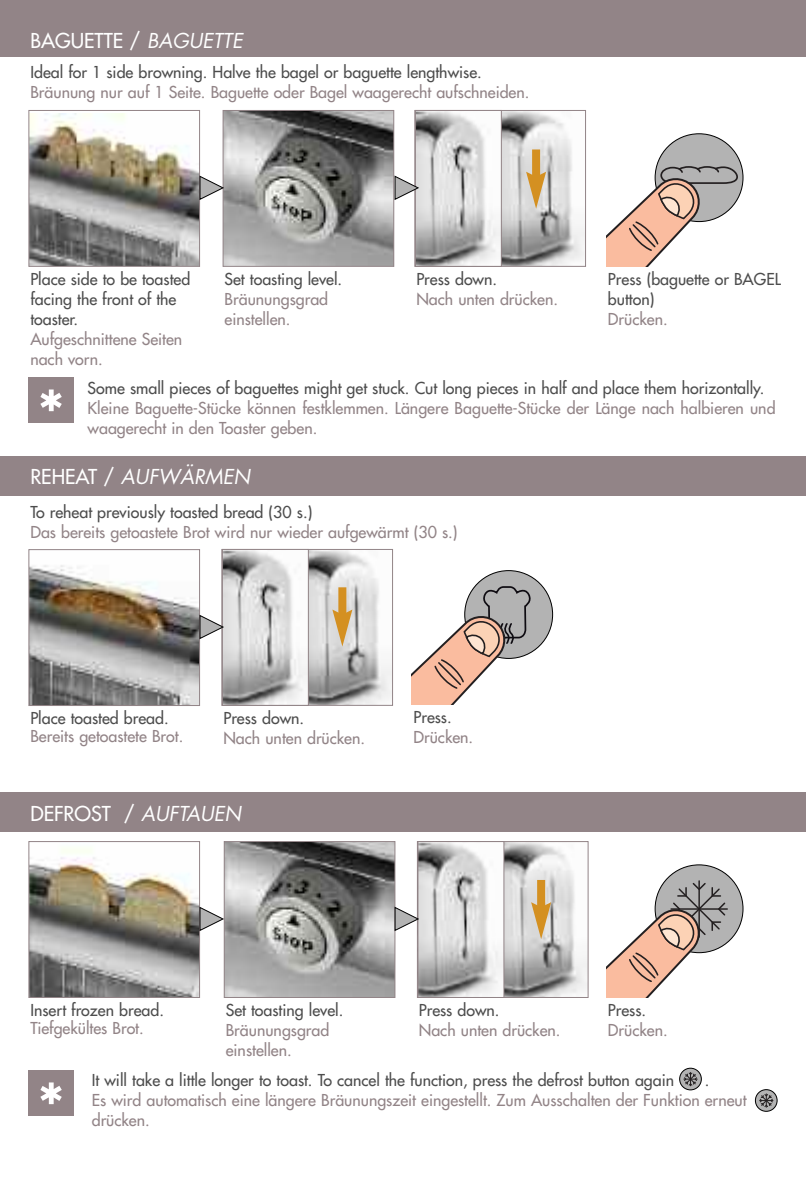
<style>
.page{position:relative;width:806px;height:1191px;background:#fff}
.page>*{position:absolute;margin:0;border:0;box-sizing:border-box;transform-origin:0 0}
.t1{font:70px "Futura";color:#fff}
.t2{font:20px "Futura";color:#fff}
.t3{font:italic 20px "Futura";color:#fff}
.t4{font:16px/20px "Futura";color:#928487}
.t5{font:16px/20px "Futura";color:#4d4d4d}
.s1{font-style:italic}
.s2{font-style:normal}
</style>
<div class="page">
<div style="left:464px;top:570px;width:88px;height:88px;background:#b3b3b3;border-radius:50%"></div>
<img style="left:309px;top:551px;width:82px;height:153px">
<div style="left:221px;top:549px;width:172px;height:157px;border:1px solid #928487"></div>
<div style="left:338px;top:587px;width:8px;height:29px;background:#d49021"></div>
<svg style="left:332px;top:609px;width:20px;height:37px"></svg>
<img style="left:224px;top:551px;width:83px;height:153px">
<div style="left:222px;top:549px;width:87px;height:157px;border:1px solid #928487"></div>
<div style="left:0;top:0;width:805px;height:57px;background:#928487"></div>
<div style="left:0;top:456px;width:805px;height:40px;background:#928487"></div>
<div style="left:0;top:791px;width:805px;height:40px;background:#928487"></div>
<div style="left:28px;top:377px;width:46px;height:45px;background:#928487"></div>
<div style="left:28px;top:1070px;width:46px;height:45px;background:#928487"></div>
<img style="left:30px;top:113px;width:168px;height:152px">
<div style="left:28px;top:110px;width:172px;height:157px;border:1px solid #928487"></div>
<img style="left:224px;top:112px;width:168px;height:153px">
<div style="left:222px;top:110px;width:172px;height:157px;border:1px solid #928487"></div>
<svg style="left:199px;top:175px;width:25px;height:25px"></svg>
<div style="left:654px;top:134px;width:88px;height:87px;background:#b3b3b3;border-radius:50%"></div>
<svg style="left:606px;top:165px;width:132px;height:102px"></svg>
<svg style="left:411px;top:570px;width:123px;height:134px"></svg>
<img style="left:30px;top:848px;width:168px;height:148px">
<div style="left:28px;top:841px;width:172px;height:157px;border:1px solid #928487"></div>
<img style="left:225px;top:843px;width:168px;height:153px">
<div style="left:223px;top:841px;width:172px;height:157px;border:1px solid #928487"></div>
<svg style="left:199px;top:906px;width:25px;height:25px"></svg>
<div style="left:654px;top:865px;width:88px;height:87px;background:#b3b3b3;border-radius:50%"></div>
<svg style="left:606px;top:881px;width:120px;height:117px"></svg>
<svg style="left:679px;top:1068px;width:22px;height:21px"></svg>
<svg style="left:683px;top:1072px;width:13px;height:13px"></svg>
<div style="left:678px;top:1067px;width:23px;height:23px;border:2px solid #000;border-radius:50%"></div>
<svg style="left:755px;top:1089px;width:21px;height:22px"></svg>
<svg style="left:759px;top:1093px;width:13px;height:14px"></svg>
<div style="left:754px;top:1089px;width:23px;height:22px;border:2px solid #000;border-radius:50%"></div>
<img style="left:30px;top:565px;width:168px;height:139px">
<div style="left:28px;top:549px;width:172px;height:157px;border:1px solid #928487"></div>
<svg style="left:199px;top:614px;width:25px;height:25px"></svg>
<img style="left:501px;top:112px;width:82px;height:153px">
<div style="left:414px;top:110px;width:171px;height:157px;border:1px solid #928487"></div>
<svg style="left:531px;top:149px;width:8px;height:23px"></svg>
<svg style="left:525px;top:172px;width:20px;height:37px"></svg>
<img style="left:416px;top:112px;width:83px;height:153px">
<div style="left:414px;top:110px;width:87px;height:157px;border:1px solid #928487"></div>
<img style="left:504px;top:843px;width:82px;height:153px">
<div style="left:416px;top:841px;width:172px;height:157px;border:1px solid #928487"></div>
<div style="left:537px;top:880px;width:8px;height:29px;background:#d49021"></div>
<svg style="left:531px;top:902px;width:20px;height:37px"></svg>
<img style="left:419px;top:843px;width:83px;height:153px">
<div style="left:417px;top:841px;width:87px;height:157px;border:1px solid #928487"></div>
<svg style="left:394px;top:175px;width:25px;height:25px"></svg>
<svg style="left:394px;top:906px;width:25px;height:25px"></svg>
<p class="t2" style="left:30px;top:30px;width:214px">BAGUETTE / <span class="s1">BAGUETTE</span></p>
<p class="t5" style="left:30px;top:63px;width:452px">Ideal for 1 side browning. Halve the bagel or baguette lengthwise.</p>
<p class="t4" style="left:30px;top:83px;width:500px">Bräunung nur auf 1 Seite. Baguette oder Bagel waagerecht aufschneiden.</p>
<p class="t5" style="left:30px;top:270px;width:161px">Place side to be toasted facing the front of the toaster.</p>
<p class="t4" style="left:30px;top:330px;width:153px">Aufgeschnittene Seiten nach vorn.</p>
<p class="t5" style="left:224px;top:270px;width:119px">Set toasting level.</p>
<p class="t4" style="left:224px;top:290px;width:105px">Bräunungsgrad einstellen.</p>
<p class="t5" style="left:416px;top:270px;width:82px">Press down.</p>
<p class="t4" style="left:416px;top:290px;width:143px">Nach unten drücken.</p>
<p class="t5" style="left:607px;top:270px;width:174px">Press (baguette or BAGEL button)</p>
<p class="t4" style="left:607px;top:310px;width:61px">Drücken.</p>
<h1 class="t1" style="left:36px;top:381px;width:32px">*</h1>
<p class="t5" style="left:88px;top:379px;width:677px">Some small pieces of baguettes might get stuck. Cut long pieces in half and place them horizontally.</p>
<p class="t4" style="left:88px;top:399px;width:689px">Kleine Baguette-Stücke können festklemmen. Längere Baguette-Stücke der Länge nach halbieren und waagerecht in den Toaster geben.</p>
<p class="t3" style="left:30px;top:468px;width:221px"><span class="s2">REHEAT /</span> AUFWÄRMEN</p>
<p class="t5" style="left:30px;top:503px;width:283px">To reheat previously toasted bread (30 s.)</p>
<p class="t4" style="left:30px;top:523px;width:428px">Das bereits getoastete Brot wird nur wieder aufgewärmt (30 s.)</p>
<p class="t5" style="left:30px;top:709px;width:140px">Place toasted bread.</p>
<p class="t4" style="left:30px;top:727px;width:154px">Bereits getoastete Brot.</p>
<p class="t5" style="left:223px;top:709px;width:82px">Press down.</p>
<p class="t4" style="left:223px;top:729px;width:143px">Nach unten drücken.</p>
<p class="t2" style="left:30px;top:803px;width:212px">DEFROST / <span class="s1">AUFTAUEN</span></p>
<p class="t5" style="left:413px;top:708px;width:40px">Press.</p>
<p class="t4" style="left:413px;top:728px;width:61px">Drücken.</p>
<p class="t5" style="left:30px;top:1001px;width:135px">Insert frozen bread.</p>
<p class="t4" style="left:30px;top:1019px;width:115px">Tiefgekültes Brot.</p>
<p class="t5" style="left:225px;top:1001px;width:119px">Set toasting level.</p>
<p class="t4" style="left:225px;top:1021px;width:105px">Bräunungsgrad einstellen.</p>
<p class="t5" style="left:418px;top:1001px;width:82px">Press down.</p>
<p class="t4" style="left:418px;top:1021px;width:143px">Nach unten drücken.</p>
<p class="t5" style="left:607px;top:1001px;width:40px">Press.</p>
<p class="t4" style="left:607px;top:1021px;width:61px">Drücken.</p>
<h1 class="t1" style="left:36px;top:1074px;width:32px">*</h1>
<p class="t5" style="left:92px;top:1071px;width:583px">It will take a little longer to toast. To cancel the function, press the defrost button again</p>
<p class="t5" style="left:704px;top:1071px;width:6px">.</p>
<p class="t4" style="left:92px;top:1091px;width:656px">Es wird automatisch eine längere Bräunungszeit eingestellt. Zum Ausschalten der Funktion erneut drücken.</p>
</div>
